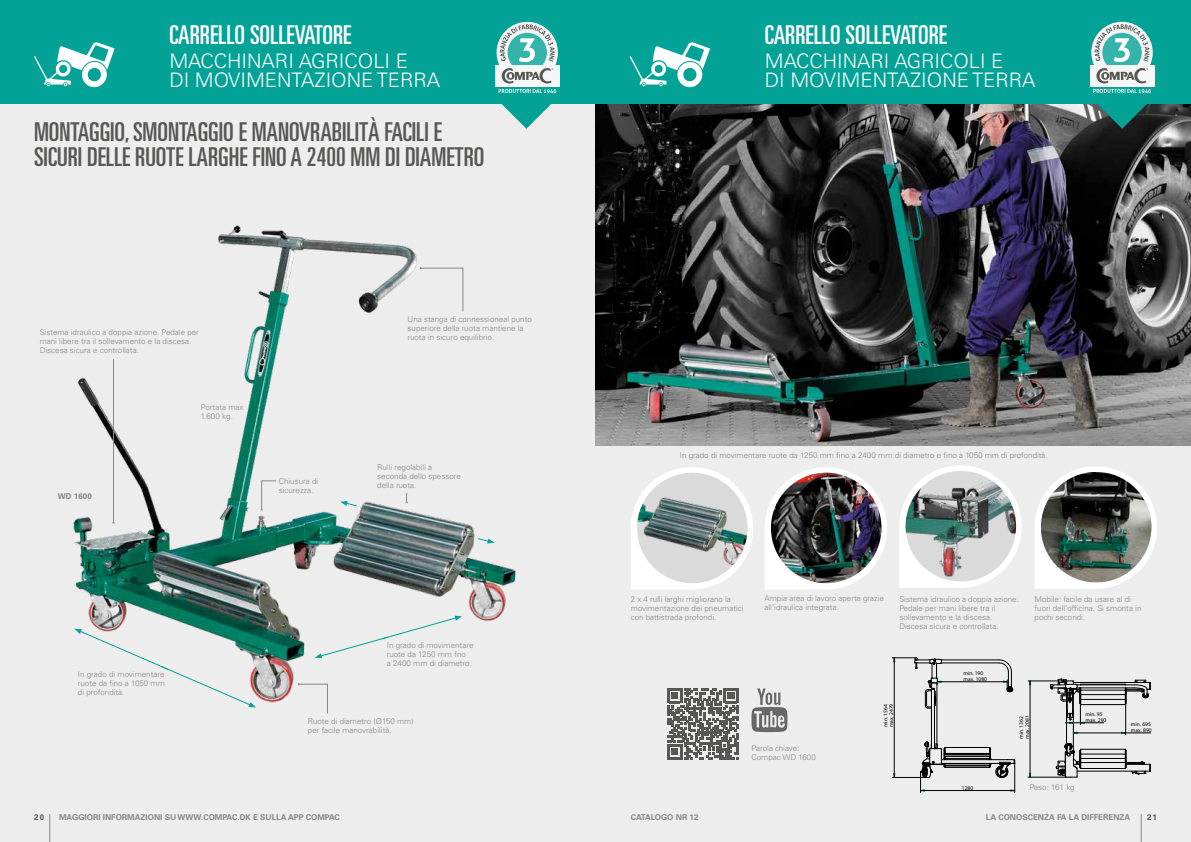
<style>
.page{position:relative;width:1191px;height:842px;background:#ededed}
.page>*{position:absolute;margin:0;border:0;box-sizing:border-box;transform-origin:0 0}
.t1{font:ultra-condensed 26px/25px "Univers";color:#575756}
.t2{font:ultra-condensed 26px "Univers";color:#fff}
.t3{font:300 20px/19px "Univers";color:#fff}
.t4{font:300 8px/9px "Univers";color:#878787}
.t5{font:700 8px "Univers";color:#878787}
.t6{font:700 8px "Univers";color:#575756}
.t7{font:5.6px/5.9px "Myriad Pro";color:#000}
</style>
<div class="page">
<img style="left:595px;top:104px;width:596px;height:341px">
<div style="left:0;top:0;width:1191px;height:104px;background:#03a297"></div>
<img style="left:73px;top:225px;width:443px;height:483px">
<svg style="left:315px;top:616px;width:147px;height:42px"></svg>
<svg style="left:74px;top:629px;width:182px;height:78px"></svg>
<svg style="left:477px;top:537px;width:17px;height:6px"></svg>
<svg style="left:340px;top:501px;width:18px;height:6px"></svg>
<svg style="left:34px;top:42px;width:81px;height:46px"></svg>
<hr style="left:941px;top:759px;width:73px;height:1px;background:#000">
<hr style="left:936px;top:683px;width:1px;height:66px;background:#000">
<hr style="left:945px;top:747px;width:44px;height:1px;background:#000">
<hr style="left:945px;top:753px;width:44px;height:1px;background:#000">
<hr style="left:945px;top:758px;width:44px;height:1px;background:#000">
<hr style="left:945px;top:767px;width:44px;height:1px;background:#000">
<hr style="left:944px;top:756px;width:46px;height:1px;background:#000">
<hr style="left:944px;top:754px;width:46px;height:1px;background:#000">
<hr style="left:945px;top:763px;width:44px;height:1px;background:#000">
<hr style="left:944px;top:766px;width:46px;height:1px;background:#000">
<hr style="left:941px;top:663px;width:58px;height:1px;background:#000">
<hr style="left:941px;top:660px;width:58px;height:1px;background:#000">
<hr style="left:931px;top:689px;width:1px;height:59px;background:#000">
<hr style="left:934px;top:689px;width:1px;height:60px;background:#000">
<hr style="left:892px;top:777px;width:32px;height:1px;background:#000">
<hr style="left:894px;top:658px;width:1px;height:119px;background:#000">
<svg style="left:892px;top:657px;width:50px;height:52px"></svg>
<svg style="left:998px;top:660px;width:15px;height:32px"></svg>
<hr style="left:937px;top:682px;width:70px;height:1px;background:#000">
<svg style="left:989px;top:747px;width:26px;height:45px"></svg>
<svg style="left:920px;top:742px;width:26px;height:50px"></svg>
<hr style="left:920px;top:790px;width:94px;height:1px;background:#000">
<hr style="left:1066px;top:701px;width:1px;height:43px;background:#000">
<hr style="left:1073px;top:698px;width:1px;height:53px;background:#000">
<hr style="left:1077px;top:771px;width:73px;height:1px;background:#000">
<hr style="left:1073px;top:682px;width:77px;height:1px;background:#000">
<hr style="left:1080px;top:762px;width:45px;height:1px;background:#000">
<hr style="left:1080px;top:768px;width:45px;height:1px;background:#000">
<hr style="left:1080px;top:758px;width:45px;height:1px;background:#000">
<hr style="left:1080px;top:754px;width:45px;height:1px;background:#000">
<hr style="left:1080px;top:749px;width:45px;height:1px;background:#000">
<hr style="left:1080px;top:704px;width:45px;height:1px;background:#000">
<hr style="left:1080px;top:699px;width:45px;height:1px;background:#000">
<hr style="left:1080px;top:694px;width:45px;height:1px;background:#000">
<hr style="left:1080px;top:684px;width:45px;height:1px;background:#000">
<hr style="left:1080px;top:690px;width:45px;height:1px;background:#000">
<svg style="left:1125px;top:749px;width:26px;height:26px"></svg>
<hr style="left:1077px;top:688px;width:57px;height:1px;background:#000">
<hr style="left:1077px;top:685px;width:57px;height:1px;background:#000">
<svg style="left:1125px;top:680px;width:26px;height:25px"></svg>
<svg style="left:1056px;top:743px;width:25px;height:35px"></svg>
<hr style="left:1028px;top:777px;width:36px;height:1px;background:#000">
<hr style="left:1028px;top:681px;width:39px;height:1px;background:#000">
<hr style="left:1030px;top:681px;width:1px;height:96px;background:#000">
<svg style="left:1050px;top:679px;width:34px;height:46px"></svg>
<hr style="left:1065px;top:723px;width:38px;height:1px;background:#000">
<hr style="left:1125px;top:704px;width:1px;height:31px;background:#000">
<hr style="left:1073px;top:733px;width:77px;height:1px;background:#000">
<svg style="left:899px;top:466px;width:123px;height:122px"></svg>
<img style="left:905px;top:471px;width:111px;height:110px;border-radius:55px">
<img style="left:631px;top:467px;width:256px;height:123px">
<img style="left:637px;top:473px;width:110px;height:110px;border-radius:55px">
<svg style="left:1035px;top:467px;width:122px;height:122px"></svg>
<img style="left:1041px;top:472px;width:110px;height:110px">
<svg style="left:629px;top:42px;width:81px;height:46px"></svg>
<svg style="left:405px;top:493px;width:2px;height:10px"></svg>
<svg style="left:298px;top:683px;width:30px;height:31px"></svg>
<svg style="left:261px;top:480px;width:16px;height:30px"></svg>
<svg style="left:420px;top:267px;width:43px;height:45px"></svg>
<hr style="left:113px;top:359px;width:1px;height:164px;background:#878787">
<svg style="left:495px;top:22px;width:64px;height:107px"></svg>
<svg style="left:667px;top:688px;width:71px;height:71px"></svg>
<svg style="left:751px;top:688px;width:36px;height:44px"></svg>
<svg style="left:1089px;top:22px;width:66px;height:107px"></svg>
<svg style="left:50px;top:814px;width:1px;height:28px"></svg>
<svg style="left:1141px;top:814px;width:1px;height:28px"></svg>
<h1 class="t2" style="left:169px;top:19px;width:184px">CARRELLO SOLLEVATORE</h1>
<h2 class="t3" style="left:169px;top:52px;width:272px">MACCHINARI AGRICOLI E<br>DI MOVIMENTAZIONE TERRA</h2>
<h1 class="t1" style="left:34px;top:119px;width:452px">MONTAGGIO, SMONTAGGIO E MANOVRABILITÀ FACILI E<br>SICURI DELLE RUOTE LARGHE FINO A 2400 MM DI DIAMETRO</h1>
<p class="t4" style="left:40px;top:327px;width:161px">Sistema idraulico a doppia azione. Pedale per mani libere tra il sollevamento e la discesa.<br>Discesa sicura e controllata.</p>
<p class="t5" style="left:58px;top:492px;width:35px">WD 1600</p>
<p class="t4" style="left:201px;top:403px;width:44px">Portata max<br>1.600 kg.</p>
<p class="t4" style="left:279px;top:476px;width:41px">Chiusura di sicurezza.</p>
<p class="t4" style="left:407px;top:315px;width:126px">Una stanga di connessioneal punto superiore della ruota mantiene la ruota in sicuro equilibrio.</p>
<p class="t4" style="left:377px;top:463px;width:85px">Rulli regolabili a seconda dello spessore della ruota.</p>
<p class="t4" style="left:78px;top:670px;width:88px;text-align:justify">In grado di movimentare ruote da fino a 1050 mm di profondità.</p>
<p class="t4" style="left:387px;top:640px;width:88px">In grado di movimentare ruote da 1250 mm fno<br>a 2400 mm di diametro.</p>
<p class="t4" style="left:308px;top:717px;width:107px">Ruote di diametro (Ø150 mm) per facile manovrabilità.</p>
<h1 class="t2" style="left:765px;top:19px;width:184px">CARRELLO SOLLEVATORE</h1>
<h2 class="t3" style="left:765px;top:52px;width:272px">MACCHINARI AGRICOLI E<br>DI MOVIMENTAZIONE TERRA</h2>
<p class="t4" style="left:680px;top:450px;width:369px">In grado di movimentare ruote da 1250 mm fino a 2400 mm di diametro e fino a 1050 mm di profondità.</p>
<p class="t4" style="left:764px;top:594px;width:121px">Ampia area di lavoro aperta grazie all’idraulica integrata.</p>
<p class="t4" style="left:899px;top:594px;width:121px">Sistema idraulico a doppia azione.<br>Pedale per mani libere tra il sollevamento e la discesa.<br>Discesa sicura e controllata.</p>
<p class="t4" style="left:630px;top:594px;width:114px">2 x 4 rulli larghi migliorano la movimentazione dei pneumatici con battistrada profondi.</p>
<p class="t4" style="left:1034px;top:594px;width:108px">Mobile: facile da usare al di fuori dell’officina. Si smonta in pochi secondi.</p>
<p class="t4" style="left:751px;top:743px;width:66px">Parola chiave:<br>Compac WD 1600</p>
<p class="t7" style="left:882px;top:727px;width:25px;rotate:-90deg">min. 1564 max. 2479</p>
<p class="t7" style="left:963px;top:670px;width:25px">min. 190 max. 1080</p>
<p class="t7" style="left:962px;top:785px;width:13px">1280</p>
<p class="t7" style="left:1018px;top:739px;width:25px;rotate:-90deg">min. 1362 max. 2081</p>
<p class="t7" style="left:1085px;top:711px;width:22px">min. 95 max. 290</p>
<p class="t4" style="left:1029px;top:783px;width:47px">Peso: 161 kg</p>
<p class="t7" style="left:1131px;top:721px;width:22px">min. 695 max. 890</p>
<p class="t5" style="left:59px;top:812px;width:282px">MAGGIORI INFORMAZIONI SU WWW.COMPAC.DK E SULLA APP COMPAC</p>
<p class="t5" style="left:630px;top:812px;width:69px">CATALOGO NR 12</p>
<p class="t6" style="left:34px;top:812px;width:12px">20</p>
<p class="t5" style="left:986px;top:812px;width:146px">LA CONOSCENZA FA LA DIFFERENZA</p>
<p class="t6" style="left:1147px;top:813px;width:12px">21</p>
</div>
